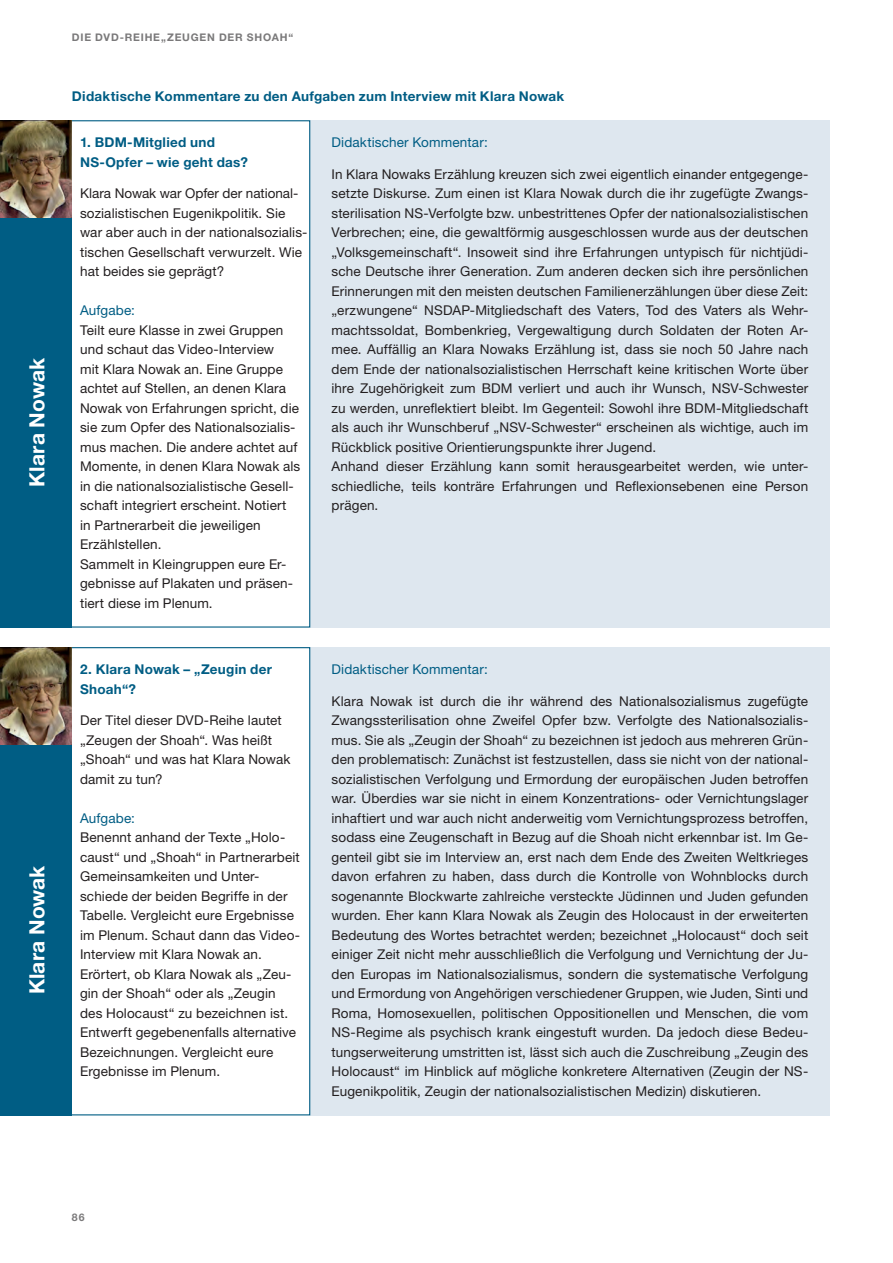
<style>
.page{position:relative;width:893px;height:1263px;background:#fff}
.page>*{position:absolute;margin:0;border:0;box-sizing:border-box;transform-origin:0 0}
.t1{font:700 21px "Helvetica Neue LT Std";letter-spacing:.005em;color:#fff}
.t2{font:13.5px/19.5px "Helvetica Neue LT Std";letter-spacing:.01em;color:#231f20}
.t3{font:700 13.5px/19.5px "Helvetica Neue LT Std";letter-spacing:.02em;color:#005d84}
.t4{font:13.5px "Helvetica Neue LT Std";letter-spacing:.01em;color:#005d84}
.t5{font:700 10.5px "Helvetica Neue LT Std";letter-spacing:.08em;color:#7a797a}
</style>
<div class="page">
<div style="left:310px;top:120px;width:519px;height:507px;background:#dee7ef"></div>
<div style="left:310px;top:647px;width:519px;height:468px;background:#dee7ef"></div>
<img style="left:0;top:120px;width:72px;height:98px">
<img style="left:0;top:647px;width:72px;height:97px">
<div style="left:0;top:218px;width:72px;height:409px;background:#005d84"></div>
<div style="left:0;top:744px;width:72px;height:371px;background:#005d84"></div>
<h1 class="t1" style="left:24px;top:487px;width:130px;rotate:-90deg">Klara Nowak</h1>
<h1 class="t1" style="left:24px;top:994px;width:130px;rotate:-90deg">Klara Nowak</h1>
<p class="t5" style="left:72px;top:31px;width:11px">Die</p>
<p class="t5" style="left:95px;top:31px;width:41px">DVD-Reihe</p>
<p class="t5" style="left:161px;top:31px;width:16px">„Zeugen</p>
<p class="t5" style="left:219px;top:31px;width:9px">der</p>
<p class="t5" style="left:247px;top:31px;width:11px">Shoah</p>
<p class="t5" style="left:288px;top:31px;width:6px">“</p>
<p class="t3" style="left:72px;top:86px;width:493px">Didaktische Kommentare zu den Aufgaben zum Interview mit Klara Nowak</p>
<p class="t3" style="left:80px;top:132px;width:169px">1. BDM-Mitglied und<br>NS-Opfer – wie geht das?</p>
<p class="t2" style="left:80px;top:183px;width:229px">Klara Nowak war Opfer der national&shy;sozialistischen Eugenikpolitik. Sie war aber auch in der nationalsozialis&shy;tischen Gesellschaft verwurzelt. Wie hat beides sie geprägt?</p>
<p class="t4" style="left:80px;top:302px;width:56px">Aufgabe:</p>
<p class="t2" style="left:80px;top:320px;width:222px">Teilt eure Klasse in zwei Gruppen und schaut das Video-Interview<br>mit Klara Nowak an. Eine Gruppe achtet auf Stellen, an denen Klara<br>Nowak von Erfahrungen spricht, die sie zum Opfer des Nationalsozialis&shy;mus machen. Die andere achtet auf<br>Momente, in denen Klara Nowak als in die nationalsozialistische Gesell&shy;schaft integriert erscheint. Notiert in Partnerarbeit die jeweiligen<br>Erzählstellen.<br>Sammelt in Kleingruppen eure Er&shy;gebnisse auf Plakaten und präsen&shy;tiert diese im Plenum.</p>
<p class="t3" style="left:80px;top:659px;width:193px">2. Klara Nowak – „Zeugin der<br>Shoah“?</p>
<p class="t2" style="left:80px;top:710px;width:212px">Der Titel dieser DVD-Reihe lautet „Zeugen der Shoah“. Was heißt „Shoah“ und was hat Klara Nowak damit zu tun?</p>
<p class="t4" style="left:80px;top:809px;width:56px">Aufgabe:</p>
<p class="t2" style="left:80px;top:827px;width:221px">Benennt anhand der Texte „Holo&shy;caust“ und „Shoah“ in Partnerarbeit<br>Gemeinsamkeiten und Unter&shy;schiede der beiden Begriffe in der<br>Tabelle. Vergleicht eure Ergebnisse im Plenum. Schaut dann das Video-<br>Interview mit Klara Nowak an.<br>Erörtert, ob Klara Nowak als „Zeu&shy;gin der Shoah“ oder als „Zeugin des Holocaust“ zu bezeichnen ist.<br>Entwerft gegebenenfalls alternative<br>Bezeichnungen. Vergleicht eure<br>Ergebnisse im Plenum.</p>
<p class="t4" style="left:331px;top:134px;width:158px">Didaktischer Kommentar:</p>
<p class="t2" style="left:331px;top:164px;width:478px">In Klara Nowaks Erzählung kreuzen sich zwei eigentlich einander entgegenge&shy;setzte Diskurse. Zum einen ist Klara Nowak durch die ihr zugefügte Zwangs&shy;sterilisation NS-Verfolgte bzw. unbestrittenes Opfer der nationalsozialistischen Verbrechen; eine, die gewaltförmig ausgeschlossen wurde aus der deutschen „Volksgemeinschaft“. Insoweit sind ihre Erfahrungen untypisch für nichtjüdi&shy;sche Deutsche ihrer Generation. Zum anderen decken sich ihre persönlichen Erinnerungen mit den meisten deutschen Familienerzählungen über diese Zeit: „erzwungene“ NSDAP-Mitgliedschaft des Vaters, Tod des Vaters als Wehr&shy;machtssoldat, Bombenkrieg, Vergewaltigung durch Soldaten der Roten Ar&shy;mee. Auffällig an Klara Nowaks Erzählung ist, dass sie noch 50 Jahre nach dem Ende der nationalsozialistischen Herrschaft keine kritischen Worte über ihre Zugehörigkeit zum BDM verliert und auch ihr Wunsch, NSV-Schwester zu werden, unreflektiert bleibt. Im Gegenteil: Sowohl ihre BDM-Mitgliedschaft als auch ihr Wunschberuf „NSV-Schwester“ erscheinen als wichtige, auch im Rückblick positive Orientierungspunkte ihrer Jugend.<br>Anhand dieser Erzählung kann somit herausgearbeitet werden, wie unter&shy;schiedliche, teils konträre Erfahrungen und Reflexionsebenen eine Person prägen.</p>
<p class="t4" style="left:331px;top:661px;width:158px">Didaktischer Kommentar:</p>
<p class="t2" style="left:331px;top:690px;width:478px;text-align:justify">Klara Nowak ist durch die ihr während des Nationalsozialismus zugefügte Zwangssterilisation ohne Zweifel Opfer bzw. Verfolgte des Nationalsozialis&shy;mus. Sie als „Zeugin der Shoah“ zu bezeichnen ist jedoch aus mehreren Grün&shy;den problematisch: Zunächst ist festzustellen, dass sie nicht von der national&shy;sozialistischen Verfolgung und Ermordung der europäischen Juden betroffen war. Überdies war sie nicht in einem Konzentrations- oder Vernichtungslager inhaftiert und war auch nicht anderweitig vom Vernichtungsprozess betroffen, sodass eine Zeugenschaft in Bezug auf die Shoah nicht erkennbar ist. Im Ge&shy;genteil gibt sie im Interview an, erst nach dem Ende des Zweiten Weltkrieges davon erfahren zu haben, dass durch die Kontrolle von Wohnblocks durch sogenannte Blockwarte zahlreiche versteckte Jüdinnen und Juden gefunden wurden. Eher kann Klara Nowak als Zeugin des Holocaust in der erweiterten Bedeutung des Wortes betrachtet werden; bezeichnet „Holocaust“ doch seit einiger Zeit nicht mehr ausschließlich die Verfolgung und Vernichtung der Ju&shy;den Europas im Nationalsozialismus, sondern die systematische Verfolgung und Ermordung von Angehörigen verschiedener Gruppen, wie Juden, Sinti und Roma, Homosexuellen, politischen Oppositionellen und Menschen, die vom NS-Regime als psychisch krank eingestuft wurden. Da jedoch diese Bedeu&shy;tungserweiterung umstritten ist, lässt sich auch die Zuschreibung „Zeugin des Holocaust“ im Hinblick auf mögliche konkretere Alternativen (Zeugin der NS-Eugenikpolitik, Zeugin der nationalsozialistischen Medizin) diskutieren.</p>
<p class="t5" style="left:72px;top:1209px;width:14px">86</p>
</div>
